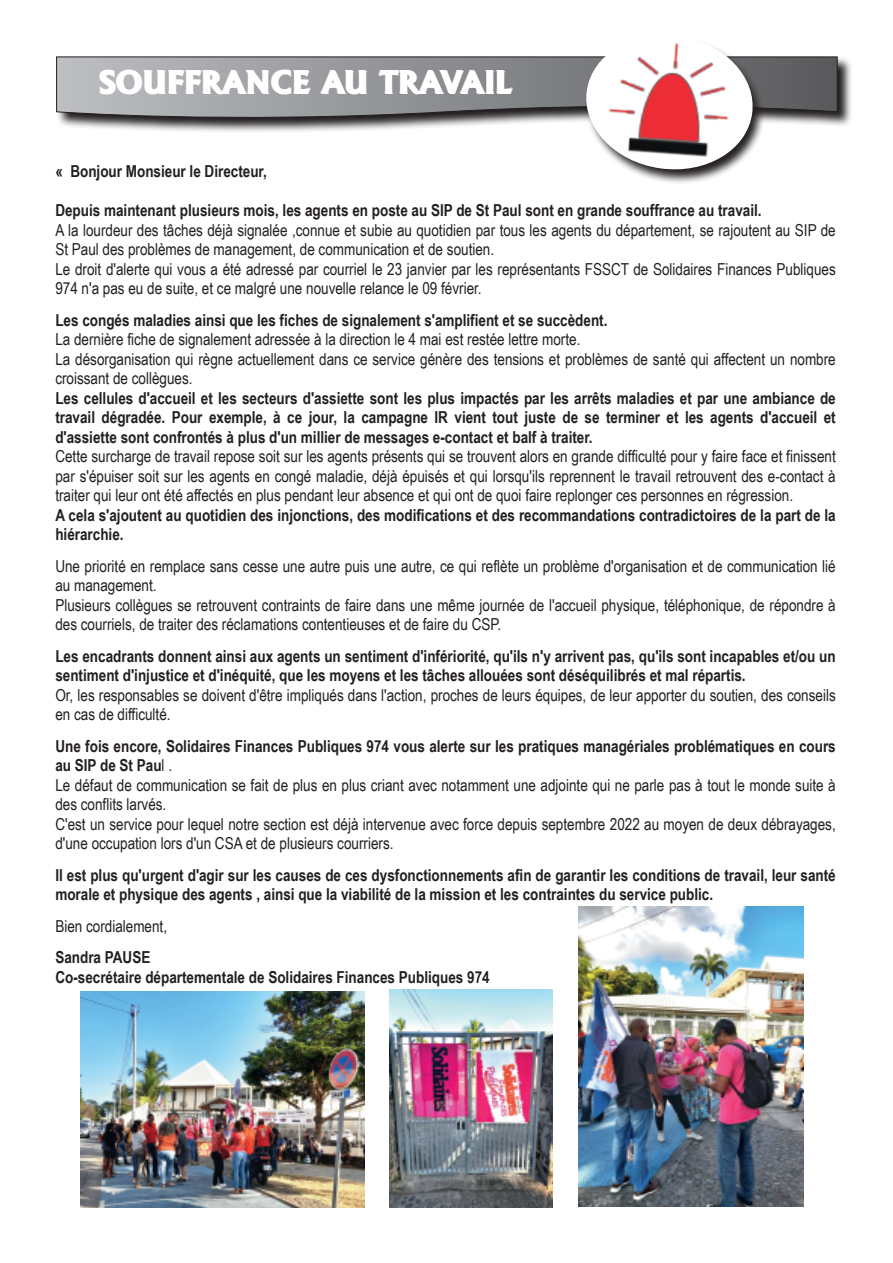
<style>
.page{position:relative;width:893px;height:1263px;background:#fff}
.page>*{position:absolute;margin:0;border:0;box-sizing:border-box;transform-origin:0 0}
.t1{font:expanded 30px "A028";color:#fff}
.t2{font:16.5px/19.5px "Arial Narrow";color:#231f20}
.t3{font:700 16.5px/19.5px "Arial Narrow";color:#231f20}
.s1{font-weight:700}
</style>
<div class="page">
<img style="left:578px;top:906px;width:225px;height:300px">
<img style="left:81px;top:991px;width:283px;height:216px">
<img style="left:390px;top:990px;width:163px;height:217px">
<svg style="left:65px;top:58px;width:786px;height:74px"></svg>
<svg style="left:56px;top:56px;width:782px;height:69px;background:#8d8e90"></svg>
<svg style="left:575px;top:56px;width:201px;height:127px"></svg>
<img style="left:601px;top:43px;width:138px;height:123px">
<h1 class="t1" style="left:100px;top:62px;width:415px">SOUFFRANCE AU TRAVAIL</h1>
<p class="t3" style="left:55px;top:162px;width:213px">« Bonjour Monsieur le Directeur,</p>
<p class="t3" style="left:55px;top:201px;width:708px">Depuis maintenant plusieurs mois, les agents en poste au SIP de St Paul sont en grande souffrance au travail.</p>
<p class="t2" style="left:55px;top:220px;width:782px">A la lourdeur des tâches déjà signalée ,connue et subie au quotidien par tous les agents du département, se rajoutent au SIP de St Paul des problèmes de management, de communication et de soutien.<br>Le droit d'alerte qui vous a été adressé par courriel le 23 janvier par les représentants FSSCT de Solidaires Finances Publiques 974 n'a pas eu de suite, et ce malgré une nouvelle relance le 09 février.</p>
<p class="t3" style="left:55px;top:310px;width:554px">Les congés maladies ainsi que les fiches de signalement s'amplifient et se succèdent.</p>
<p class="t2" style="left:55px;top:330px;width:782px">La dernière fiche de signalement adressée à la direction le 4 mai est restée lettre morte.<br>La désorganisation qui règne actuellement dans ce service génère des tensions et problèmes de santé qui affectent un nombre croissant de collègues.</p>
<p class="t3" style="left:55px;top:388px;width:782px;text-align:justify">Les cellules d'accueil et les secteurs d'assiette sont les plus impactés par les arrêts maladies et par une ambiance de travail dégradée. Pour exemple, à ce jour, la campagne IR vient tout juste de se terminer et les agents d'accueil et d'assiette sont confrontés à plus d'un millier de messages e-contact et balf à traiter.</p>
<p class="t2" style="left:55px;top:447px;width:782px;text-align:justify">Cette surcharge de travail repose soit sur les agents présents qui se trouvent alors en grande difficulté pour y faire face et finissent par s'épuiser soit sur les agents en congé maladie, déjà épuisés et qui lorsqu'ils reprennent le travail retrouvent des e-contact à traiter qui leur ont été affectés en plus pendant leur absence et qui ont de quoi faire replonger ces personnes en régression.</p>
<p class="t3" style="left:55px;top:505px;width:782px">A cela s'ajoutent au quotidien des injonctions, des modifications et des recommandations contradictoires de la part de la hiérarchie.</p>
<p class="t2" style="left:55px;top:556px;width:782px">Une priorité en remplace sans cesse une autre puis une autre, ce qui reflète un problème d'organisation et de communication lié au management.<br>Plusieurs collègues se retrouvent contraints de faire dans une même journée de l'accueil physique, téléphonique, de répondre à des courriels, de traiter des réclamations contentieuses et de faire du CSP.</p>
<p class="t3" style="left:55px;top:646px;width:782px">Les encadrants donnent ainsi aux agents un sentiment d'infériorité, qu'ils n'y arrivent pas, qu'ils sont incapables et/ou un sentiment d'injustice et d'inéquité, que les moyens et les tâches allouées sont déséquilibrés et mal répartis.</p>
<p class="t2" style="left:55px;top:685px;width:782px">Or, les responsables se doivent d'être impliqués dans l'action, proches de leurs équipes, de leur apporter du soutien, des conseils en cas de difficulté.</p>
<p class="t2" style="left:55px;top:736px;width:782px"><span class="s1">Une fois encore, Solidaires Finances Publiques 974 vous alerte sur les pratiques managériales problématiques en cours au SIP de St Pau</span>l .<br>Le défaut de communication se fait de plus en plus criant avec notamment une adjointe qui ne parle pas à tout le monde suite à des conflits larvés.<br>C'est un service pour lequel notre section est déjà intervenue avec force depuis septembre 2022 au moyen de deux débrayages, d'une occupation lors d'un CSA et de plusieurs courriers.</p>
<p class="t3" style="left:55px;top:865px;width:782px">Il est plus qu'urgent d'agir sur les causes de ces dysfonctionnements afin de garantir les conditions de travail, leur santé morale et physique des agents , ainsi que la viabilité de la mission et les contraintes du service public.</p>
<p class="t2" style="left:55px;top:916px;width:113px">Bien cordialement,</p>
<p class="t3" style="left:55px;top:948px;width:436px">Sandra PAUSE<br>Co-secrétaire départementale de Solidaires Finances Publiques 974</p>
</div>
